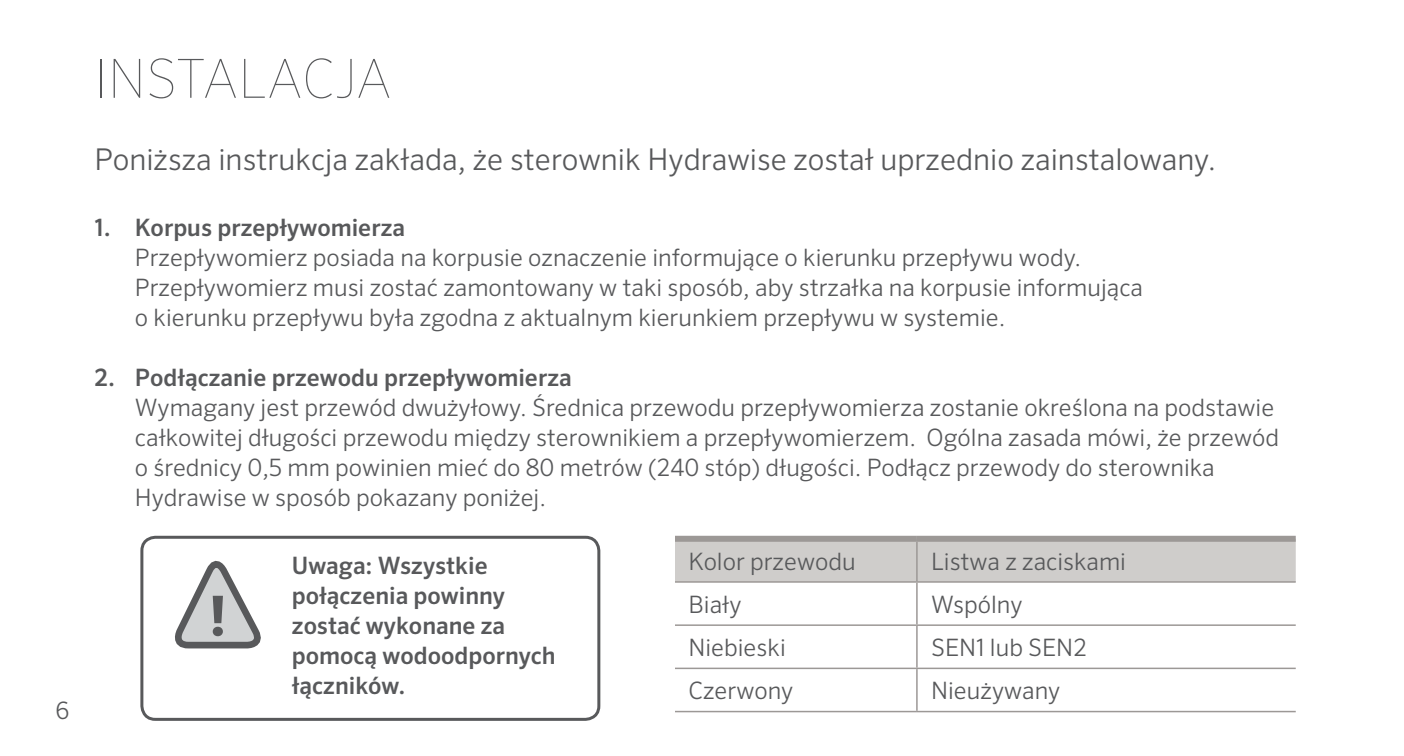
<style>
.page{position:relative;width:1404px;height:756px;background:#fff}
.page>*{position:absolute;margin:0;border:0;box-sizing:border-box;transform-origin:0 0}
.t1{font:100 54px "Sero Pro";letter-spacing:.01em;color:#58595b}
.t2{font:300 30px "Sero Pro";color:#58595b}
.t3{font:300 24px/30px "Sero Pro";color:#58595b}
.t4{font:500 24px/30px "Sero Pro";color:#58595b}
</style>
<div class="page">
<div style="left:675px;top:542px;width:621px;height:39px;background:#cfcdcb"></div>
<div style="left:675px;top:536px;width:242px;height:6px;background:#9c9896"></div>
<div style="left:917px;top:536px;width:379px;height:6px;background:#9c9896"></div>
<hr style="left:675px;top:581px;width:242px;height:2px;background:#9c9896">
<hr style="left:917px;top:581px;width:379px;height:2px;background:#9c9896">
<hr style="left:675px;top:624px;width:242px;height:2px;background:#9c9896">
<hr style="left:917px;top:624px;width:379px;height:2px;background:#9c9896">
<hr style="left:916px;top:542px;width:2px;height:39px;background:#9c9896">
<hr style="left:916px;top:583px;width:2px;height:41px;background:#9c9896">
<hr style="left:916px;top:626px;width:2px;height:42px;background:#9c9896">
<hr style="left:916px;top:669px;width:2px;height:42px;background:#9c9896">
<hr style="left:675px;top:668px;width:242px;height:1px;background:#9c9896">
<hr style="left:917px;top:668px;width:379px;height:1px;background:#9c9896">
<hr style="left:675px;top:711px;width:242px;height:1px;background:#9c9896">
<hr style="left:917px;top:711px;width:379px;height:1px;background:#9c9896">
<div style="left:140px;top:536px;width:460px;height:185px;border:3px solid #58595b;border-radius:14px"></div>
<svg style="left:175px;top:560px;width:86px;height:89px"></svg>
<p class="t3" style="left:56px;top:695px;width:15px">6</p>
<h1 class="t1" style="left:94px;top:47px;width:299px">INSTALACJA</h1>
<p class="t2" style="left:94px;top:141px;width:1123px">Poniższa instrukcja zakłada, że sterownik Hydrawise został uprzednio zainstalowany.</p>
<p class="t4" style="left:94px;top:212px;width:312px">1. Korpus przepływomierza</p>
<p class="t3" style="left:135px;top:242px;width:1010px">Przepływomierz posiada na korpusie oznaczenie informujące o kierunku przepływu wody.<br>Przepływomierz musi zostać zamontowany w taki sposób, aby strzałka na korpusie informująca o kierunku przepływu była zgodna z aktualnym kierunkiem przepływu w systemie.</p>
<p class="t4" style="left:94px;top:362px;width:479px">2. Podłączanie przewodu przepływomierza</p>
<p class="t3" style="left:135px;top:392px;width:1146px">Wymagany jest przewód dwużyłowy. Średnica przewodu przepływomierza zostanie określona na podstawie całkowitej długości przewodu między sterownikiem a przepływomierzem. Ogólna zasada mówi, że przewód o średnicy 0,5 mm powinien mieć do 80 metrów (240 stóp) długości. Podłącz przewody do sterownika Hydrawise w sposób pokazany poniżej.</p>
<p class="t4" style="left:292px;top:550px;width:265px">Uwaga: Wszystkie połączenia powinny zostać wykonane za pomocą wodoodpornych łączników.</p>
<p class="t3" style="left:688px;top:546px;width:169px">Kolor przewodu</p>
<p class="t3" style="left:931px;top:546px;width:196px">Listwa z zaciskami</p>
<p class="t3" style="left:688px;top:589px;width:54px">Biały</p>
<p class="t3" style="left:931px;top:589px;width:93px">Wspólny</p>
<p class="t3" style="left:688px;top:632px;width:99px">Niebieski</p>
<p class="t3" style="left:931px;top:632px;width:157px">SEN1 lub SEN2</p>
<p class="t3" style="left:688px;top:676px;width:106px">Czerwony</p>
<p class="t3" style="left:931px;top:676px;width:131px">Nieużywany</p>
</div>
